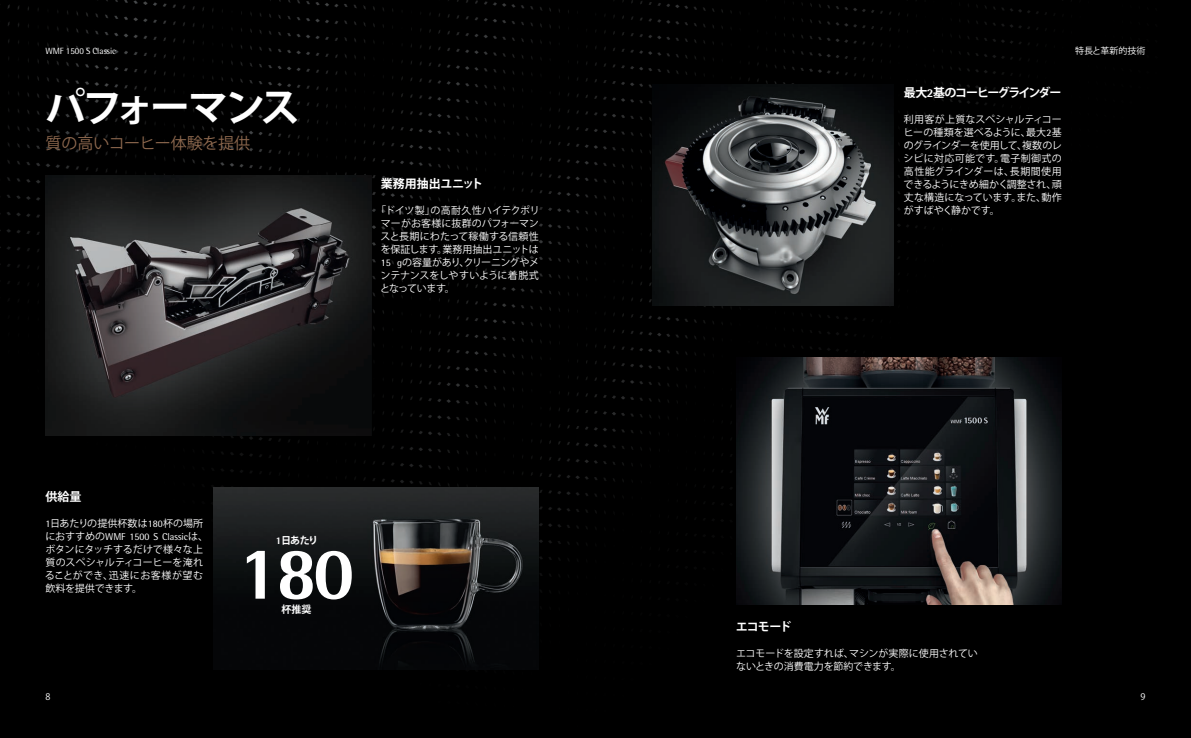
<style>
.page{position:relative;width:1191px;height:738px;background:#fff}
.page>*{position:absolute;margin:0;border:0;box-sizing:border-box;transform-origin:0 0}
.t1{font:700 74px "WMF Rotis";color:#fff}
.t2{font:700 40px "Koz Go Pr 6 N";letter-spacing:-.105em;color:#fff}
.t3{font:16px "Koz Go Pr 6 N";letter-spacing:-.015em;color:#8d684e}
.t4{font:700 12px "Koz Go Pr 6 N";letter-spacing:-.12em;color:#fff}
.t5{font:700 12px "Koz Go Pr 6 N";letter-spacing:-.015em;color:#fff}
.t6{font:700 12px "Koz Go Pr 6 N";letter-spacing:-.08em;color:#fff}
.t7{font:10px/13px "Koz Go Pr 6 N";letter-spacing:-.01em;color:#fff;text-align:justify}
.t8{font:10px "WMF Rotis";color:#fff}
.t9{font:10px "Koz Go Pr 6 N";letter-spacing:.01em;color:#fff}
.t10{font:700 10px "Koz Go Pr 6 N";letter-spacing:-.05em;color:#fff}
.t11{font:9px "WMF Rotis";color:#fff}
.t12{font:9px "Koz Go Pr 6 N";color:#fff}
.s1{font-family:"WMF Rotis"}
.s2{font-family:"Koz Go Pr 6 N"}
</style>
<div class="page">
<div style="left:0;top:0;width:1191px;height:737px;background:#000"></div>
<img style="left:213px;top:487px;width:326px;height:182px">
<img style="left:652px;top:84px;width:242px;height:221px">
<img style="left:45px;top:175px;width:326px;height:260px">
<img style="left:736px;top:357px;width:325px;height:247px">
<p class="t11" style="left:45px;top:46px;width:72px">WMF 1500 S Classic</p>
<h2 class="t2" style="left:45px;top:85px;width:256px">パフォーマンス</h2>
<h3 class="t3" style="left:45px;top:134px;width:206px">質の高いコーヒー体験を提供</h3>
<p class="t5" style="left:381px;top:177px;width:104px">業務用抽出ユニット</p>
<p class="t4" style="left:904px;top:86px;width:159px">最大<span class="s1">2</span>基のコーヒーグラインダー</p>
<p class="t7" style="left:903px;top:113px;width:160px">利用客が上質なスペシャルティコーヒーの種類を選べるように、最大<span class="s1">2</span>基のグラインダーを使用して、複数のレシピに対応可能です。電子制御式の高性能グラインダーは、長期間使用できるようにきめ細かく調整され、頑丈な構造になっています。また、動作</p>
<p class="t9" style="left:376px;top:205px;width:165px">「ドイツ製」の高耐久性ハイテクポリ</p>
<p class="t7" style="left:904px;top:204px;width:97px">がすばやく静かです。</p>
<p class="t7" style="left:380px;top:217px;width:160px">マーがお客様に抜群のパフォーマンスと長期にわたって稼働する信頼性を保証します。業務用抽出ユニットは<span class="s1">15 g</span>の容量があり、クリーニングやメンテナンスをしやすいように着脱式となっています。</p>
<p class="t12" style="left:1075px;top:45px;width:72px">特長と革新的技術</p>
<p class="t6" style="left:45px;top:489px;width:37px">供給量</p>
<p class="t7" style="left:45px;top:516px;width:159px"><span class="s1">1</span>日あたりの提供杯数は<span class="s1">180</span>杯の場所</p>
<p class="t8" style="left:45px;top:530px;width:164px"><span class="s2">におすすめの</span>WMF 1500 S Classic<span class="s2">は、</span></p>
<p class="t7" style="left:45px;top:542px;width:160px">ボタンにタッチするだけで様々な上質のスペシャルティコーヒーを淹れることができ、迅速にお客様が望む飲料を提供できます。</p>
<p class="t10" style="left:276px;top:534px;width:44px"><span class="s1">1</span>日あたり</p>
<h1 class="t1" style="left:238px;top:526px;width:118px">180</h1>
<p class="t10" style="left:281px;top:603px;width:31px">杯推奨</p>
<p class="t6" style="left:735px;top:619px;width:57px">エコモード</p>
<p class="t7" style="left:736px;top:646px;width:243px">エコモードを設定すれば、マシンが実際に使用されていないときの消費電力を節約できます。</p>
<p class="t12" style="left:45px;top:691px;width:6px">8</p>
<p class="t12" style="left:1140px;top:691px;width:6px">9</p>
</div>
